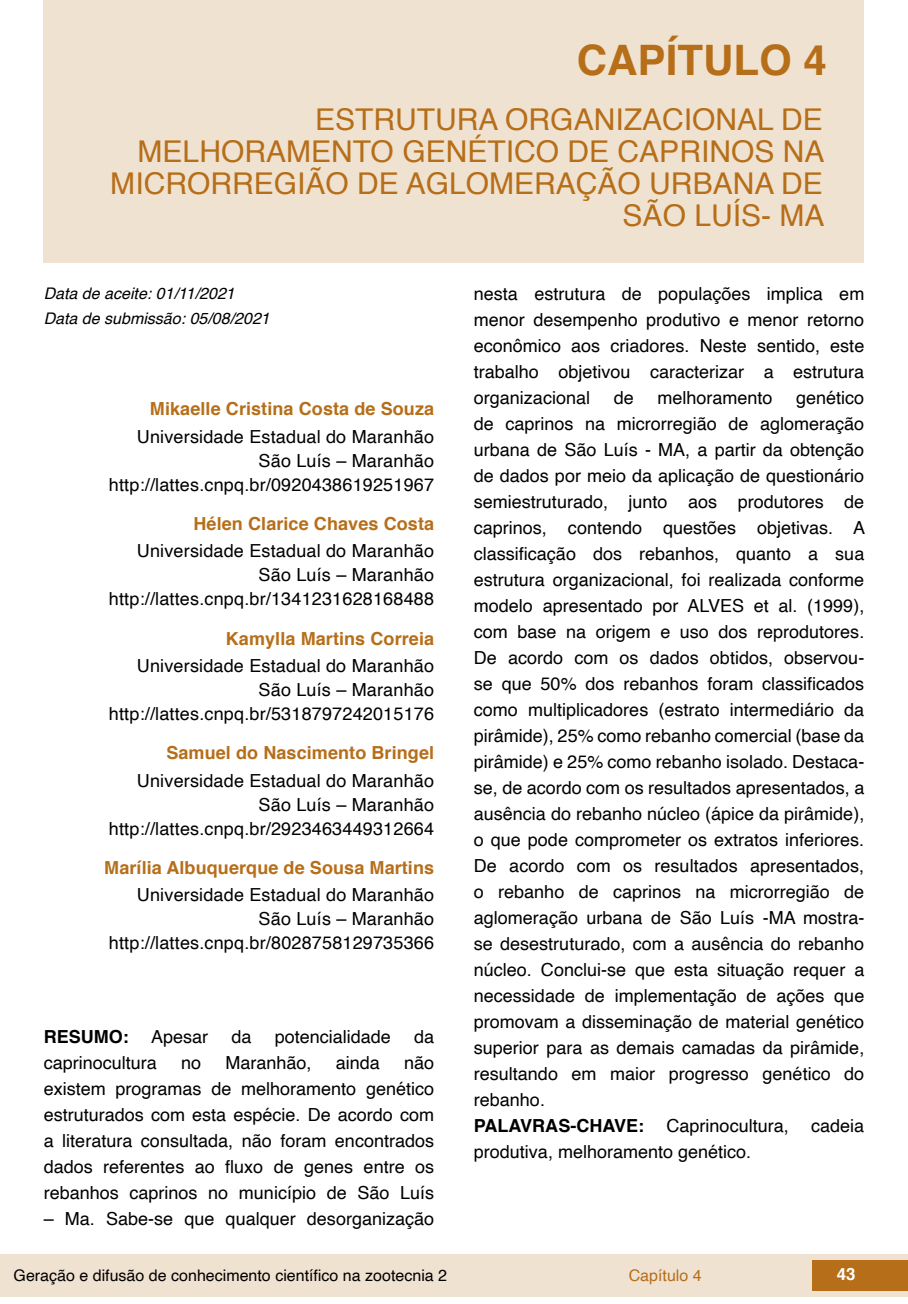
<style>
.page{position:relative;width:908px;height:1304px;background:#fff}
.page>*{position:absolute;margin:0;border:0;box-sizing:border-box;transform-origin:0 0}
.t1{font:700 42px "Helvetica";color:#b66e19}
.t2{font:30px/32px "Helvetica";color:#b66e19;text-align:right}
.t3{font:18px/26px "Helvetica";color:#000;text-align:right}
.t4{font:700 18px "Helvetica";letter-spacing:.005em;color:#b66e19}
.t5{font:700 18px "Helvetica";color:#000}
.t6{font:700 16.8px "Helvetica";color:#fff}
.t7{font:16px "Helvetica";color:#000}
.t8{font:italic 16px "Helvetica";color:#000}
.t9{font:16px "Helvetica";color:#b66e19}
.s1{font-weight:400}
.s2{font-weight:700}
</style>
<div class="page">
<div style="left:0;top:1254px;width:906px;height:43px;background:#f0e2d1"></div>
<div style="left:812px;top:1261px;width:95px;height:30px;background:#b66e19"></div>
<div style="left:44px;top:0;width:819px;height:263px;background:#f0e2d1"></div>
<h1 class="t1" style="left:576px;top:26px;width:251px">CAPÍTULO 4</h1>
<h2 class="t2" style="left:110px;top:104px;width:715px">ESTRUTURA ORGANIZACIONAL DE<br>MELHORAMENTO GENÉTICO DE CAPRINOS NA<br>MICRORREGIÃO DE AGLOMERAÇÃO URBANA DE<br>SÃO LUÍS- MA</h2>
<p class="t8" style="left:44px;top:280px;width:192px">Data de aceite: 01/11/2021</p>
<p class="t8" style="left:44px;top:306px;width:227px">Data de submissão: 05/08/2021</p>
<p class="t4" style="left:150px;top:395px;width:285px">Mikaelle Cristina Costa de Souza</p>
<p class="t3" style="left:109px;top:425px;width:326px;line-height:24px">Universidade Estadual do Maranhão<br>São Luís – Maranhão http://lattes.cnpq.br/0920438619251967</p>
<p class="t4" style="left:193px;top:509px;width:242px">Hélen Clarice Chaves Costa</p>
<p class="t3" style="left:109px;top:540px;width:326px;line-height:24px">Universidade Estadual do Maranhão<br>São Luís – Maranhão http://lattes.cnpq.br/1341231628168488</p>
<p class="t4" style="left:226px;top:624px;width:210px">Kamylla Martins Correia</p>
<p class="t3" style="left:109px;top:654px;width:326px;line-height:24px">Universidade Estadual do Maranhão<br>São Luís – Maranhão http://lattes.cnpq.br/5318797242015176</p>
<p class="t4" style="left:166px;top:739px;width:269px">Samuel do Nascimento Bringel</p>
<p class="t3" style="left:109px;top:769px;width:326px;line-height:24px">Universidade Estadual do Maranhão<br>São Luís – Maranhão http://lattes.cnpq.br/2923463449312664</p>
<p class="t4" style="left:104px;top:853px;width:331px">Marília Albuquerque de Sousa Martins</p>
<p class="t3" style="left:109px;top:884px;width:326px;line-height:24px">Universidade Estadual do Maranhão<br>São Luís – Maranhão http://lattes.cnpq.br/8028758129735366</p>
<p class="t5" style="left:44px;top:1023px;width:166px">RESUMO: <span class="s1">Apesar</span></p>
<p class="t3" style="left:231px;top:1025px;width:22px">da</p>
<p class="t3" style="left:274px;top:1025px;width:118px">potencialidade</p>
<p class="t3" style="left:414px;top:1025px;width:22px">da</p>
<p class="t3" style="left:44px;top:1051px;width:115px">caprinocultura</p>
<p class="t3" style="left:181px;top:1051px;width:22px">no</p>
<p class="t3" style="left:225px;top:1051px;width:88px">Maranhão,</p>
<p class="t3" style="left:335px;top:1051px;width:46px">ainda</p>
<p class="t3" style="left:44px;top:1051px;width:392px;text-align:justify;text-indent:360px">não existem programas de melhoramento genético estruturados com esta espécie. De acordo com a literatura consultada, não foram encontrados dados referentes ao fluxo de genes entre os rebanhos caprinos no município de São Luís</p>
<p class="t3" style="left:44px;top:1207px;width:392px">– Ma. Sabe-se que qualquer desorganização</p>
<p class="t3" style="left:473px;top:281px;width:392px;text-align:justify">nesta estrutura de populações implica em menor desempenho produtivo e menor retorno econômico aos criadores. Neste sentido, este trabalho objetivou caracterizar a estrutura organizacional</p>
<p class="t3" style="left:473px;top:385px;width:393px;text-align:left;text-indent:322px">genético de caprinos na microrregião de aglomeração urbana de São Luís - MA, a partir da obtenção de dados por meio da aplicação de questionário semiestruturado, junto aos produtores de caprinos, contendo questões objetivas. A classificação dos rebanhos, quanto a sua estrutura organizacional, foi realizada conforme modelo apresentado por ALVES et al. (1999), com base na origem e uso dos reprodutores.<br>De acordo com os dados obtidos, observou&shy;se que 50% dos rebanhos foram classificados como multiplicadores (estrato intermediário da pirâmide), 25% como rebanho comercial (base da pirâmide) e 25% como rebanho isolado. Destaca&shy;se, de acordo com os resultados apresentados, a ausência do rebanho núcleo (ápice da pirâmide), o que pode comprometer os extratos inferiores.<br>De acordo com os resultados apresentados, o rebanho de caprinos na microrregião de aglomeração urbana de São Luís -MA mostra&shy;se desestruturado, com a ausência do rebanho núcleo. Conclui-se que esta situação requer a necessidade de implementação de ações que promovam a disseminação de material genético superior para as demais camadas da pirâmide, resultando em maior progresso genético do rebanho.<br><span class="s2">PALAVRAS-CHAVE:</span> Caprinocultura, cadeia produtiva, melhoramento genético.</p>
<p class="t3" style="left:613px;top:385px;width:22px">de</p>
<p class="t3" style="left:657px;top:385px;width:117px">melhoramento</p>
<p class="t7" style="left:14px;top:1263px;width:435px">Geração e difusão de conhecimento científico na zootecnia 2</p>
<p class="t9" style="left:628px;top:1263px;width:74px">Capítulo 4</p>
<p class="t6" style="left:836px;top:1261px;width:20px">43</p>
</div>
